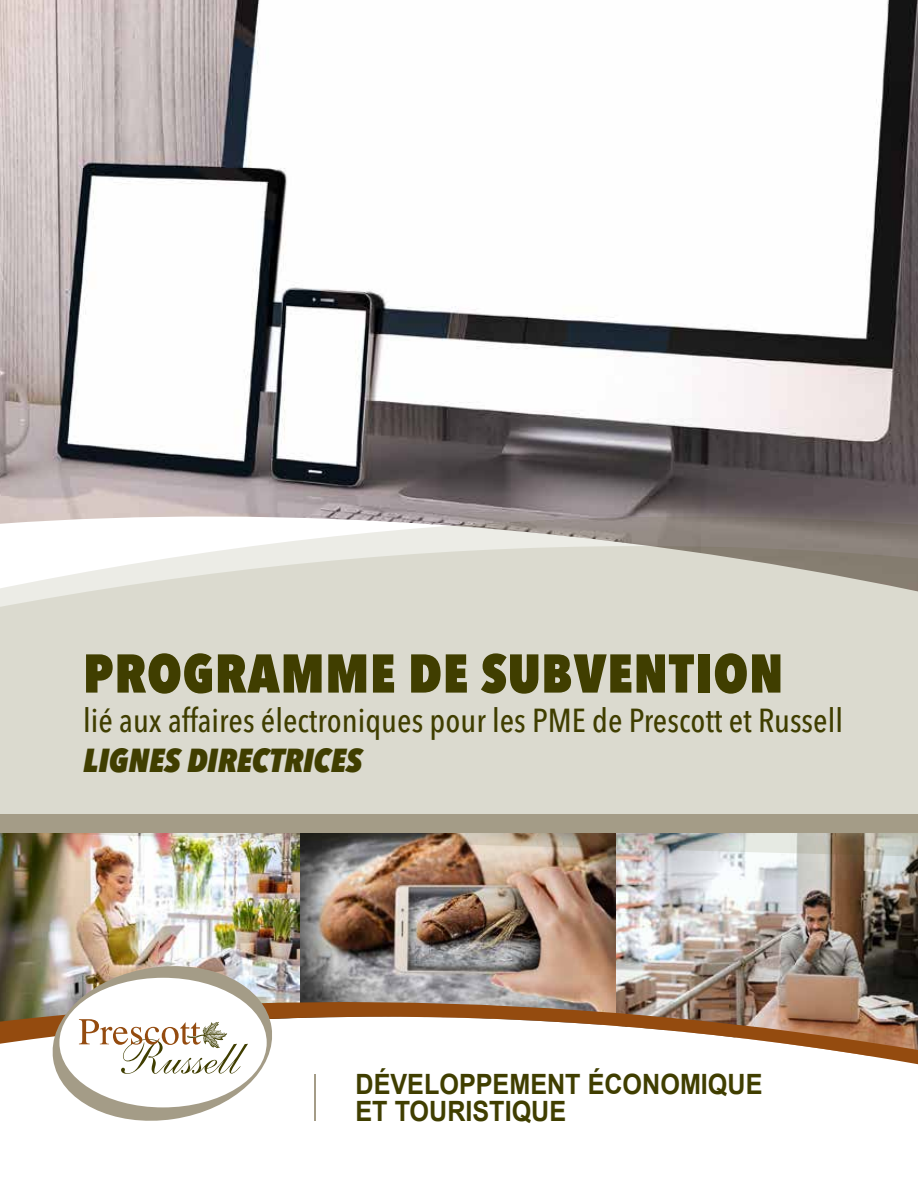
<style>
.page{position:relative;width:918px;height:1188px;background:#fff}
.page>*{position:absolute;margin:0;border:0;box-sizing:border-box;transform-origin:0 0}
.t1{font:800 condensed 54px "Avenir Next LT Pro";letter-spacing:.02em;color:#403e00}
.t2{font:500 condensed 33px "Avenir Next LT Pro";color:#403e00}
.t3{font:italic 800 condensed 33px "Avenir Next LT Pro";color:#403e00}
.t4{font:700 28.05px/26.8px "Arial";color:#403e00;scale:.9 1}
</style>
<div class="page">
<img style="left:0;top:0;width:918px;height:517px">
<img style="left:615px;top:858px;width:303px;height:124px">
<img style="left:299px;top:858px;width:316px;height:124px">
<img style="left:0;top:858px;width:299px;height:124px">
<img style="left:0;top:982px;width:918px;height:83px">
<svg style="left:47px;top:959px;width:231px;height:162px"></svg>
<hr style="left:314px;top:1074px;width:2px;height:47px;background:#a49c87">
<img style="left:0;top:517px;width:918px;height:341px">
<svg style="left:0;top:546px;width:918px;height:268px;background:#dad9ce"></svg>
<div style="left:0;top:814px;width:918px;height:18px;background:#a49c87"></div>
<h1 class="t1" style="left:83px;top:640px;width:702px">PROGRAMME DE SUBVENTION</h1>
<p class="t2" style="left:83px;top:701px;width:761px">lié aux affaires électroniques pour les PME de Prescott et Russell</p>
<p class="t3" style="left:83px;top:740px;width:280px">LIGNES DIRECTRICES</p>
<p class="t4" style="left:356px;top:1071px;width:454px">DÉVELOPPEMENT ÉCONOMIQUE<br>ET TOURISTIQUE</p>
</div>
